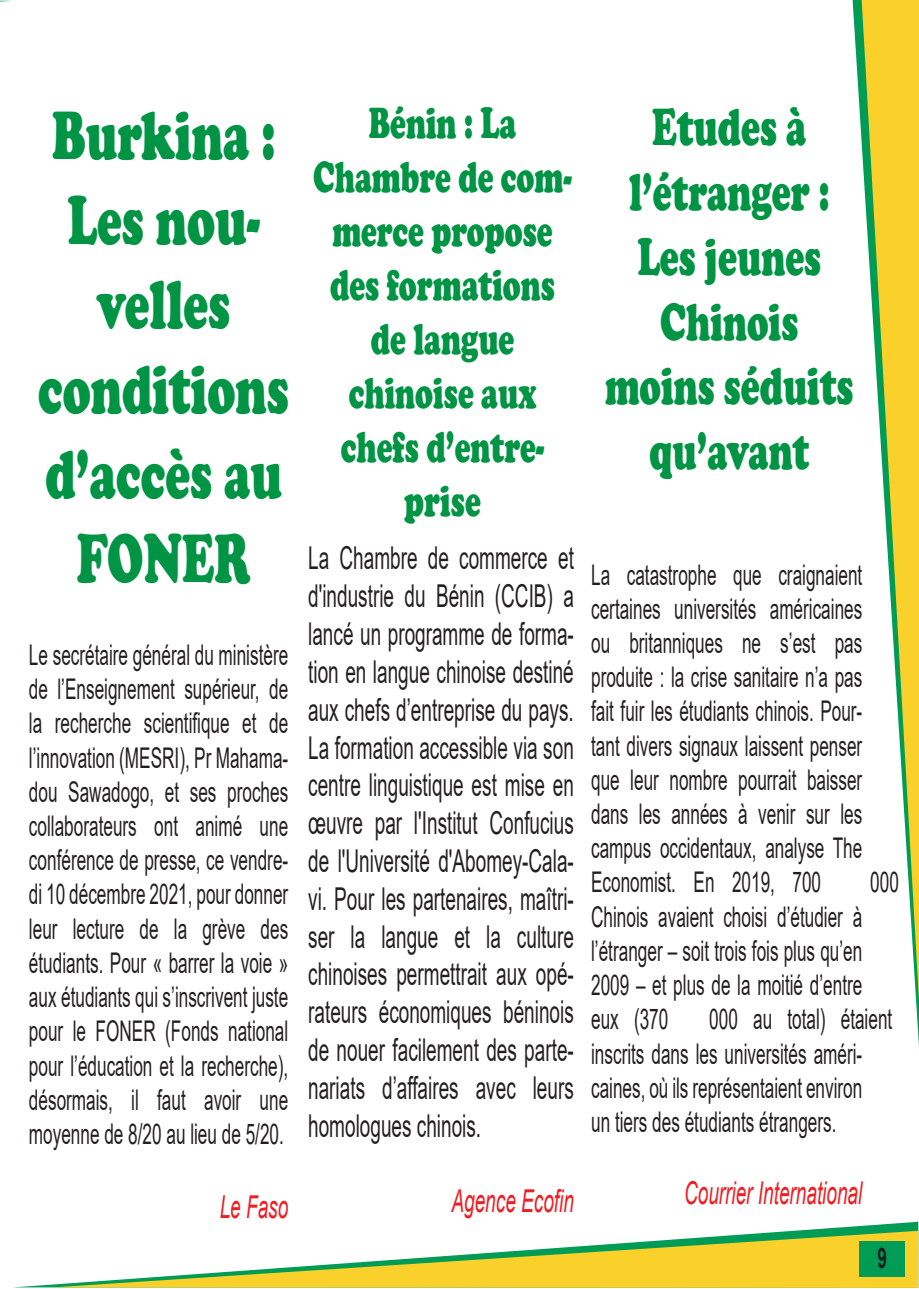
<style>
.page{position:relative;width:919px;height:1289px;background:#fff}
.page>*{position:absolute;margin:0;border:0;box-sizing:border-box;transform-origin:0 0}
.t1{font:900 70.5px/84.6px "Cooper";color:#009444;text-align:center;scale:.66 1}
.t2{font:900 54px/64.8px "Cooper";color:#009444;text-align:center;scale:.66 1}
.t3{font:900 45px/54px "Cooper";color:#009444;text-align:center;scale:.66 1}
.t4{font:31.5px/37.8px "Arial";color:#231f20;text-align:justify;scale:.6 1}
.t5{font:italic 31.5px "Arial";color:#ed1f24;scale:.6 1}
.t6{font:28.5px/34.2px "Arial";color:#231f20;text-align:justify;scale:.6 1}
.t7{font:700 28.5px "Arial";color:#231f20;scale:.6 1}
</style>
<div class="page">
<svg style="left:19px;top:1221px;width:899px;height:66px"></svg>
<svg style="left:53px;top:1230px;width:865px;height:57px"></svg>
<svg style="left:852px;top:0;width:66px;height:1030px"></svg>
<svg style="left:861px;top:0;width:57px;height:1000px"></svg>
<div style="left:859px;top:1240px;width:45px;height:36px;background:#009b55"></div>
<h1 class="t1" style="left:38px;top:93px;width:381px">Burkina :<br>Les nou&shy;velles conditions d’accès au<br>FONER</h1>
<p class="t6" style="left:29px;top:637px;width:433px">Le secrétaire général du ministère de l’Enseignement supérieur, de la recherche scientifique et de l’innovation (MESRI), Pr Mahama&shy;dou Sawadogo, et ses proches collaborateurs ont animé une conférence de presse, ce vendre&shy;di 10 décembre 2021, pour donner leur lecture de la grève des étudiants. Pour « barrer la voie » aux étudiants qui s’inscrivent juste pour le FONER (Fonds national pour l’éducation et la recherche), désormais, il faut avoir une moyenne de 8/20 au lieu de 5/20.</p>
<p class="t5" style="left:220px;top:1186px;width:116px">Le Faso</p>
<h3 class="t3" style="left:313px;top:96px;width:393px">Bénin : La<br>Chambre de com&shy;merce propose des formations de langue chinoise aux chefs d’entre&shy;prise</h3>
<p class="t4" style="left:308px;top:539px;width:444px">La Chambre de commerce et d'industrie du Bénin (CCIB) a lancé un programme de forma&shy;tion en langue chinoise destiné aux chefs d’entreprise du pays.<br>La formation accessible via son centre linguistique est mise en œuvre par l'Institut Confucius de l'Université d'Abomey-Cala&shy;vi. Pour les partenaires, maîtri&shy;ser la langue et la culture chinoises permettrait aux opé&shy;rateurs économiques béninois de nouer facilement des parte&shy;nariats d’affaires avec leurs homologues chinois.</p>
<p class="t5" style="left:451px;top:1180px;width:205px">Agence Ecofin</p>
<h2 class="t2" style="left:605px;top:95px;width:378px">Etudes à l’étranger :<br>Les jeunes<br>Chinois moins séduits qu’avant</h2>
<p class="t6" style="left:591px;top:557px;width:453px">La catastrophe que craignaient certaines universités américaines ou britanniques ne s’est pas produite : la crise sanitaire n’a pas fait fuir les étudiants chinois. Pour&shy;tant divers signaux laissent penser que leur nombre pourrait baisser dans les années à venir sur les campus occidentaux, analyse The Economist. En 2019, 700</p>
<p class="t6" style="left:870px;top:865px;width:49px">000</p>
<p class="t6" style="left:591px;top:899px;width:453px">Chinois avaient choisi d’étudier à l’étranger – soit trois fois plus qu’en 2009 – et plus de la moitié d’entre eux (370</p>
<p class="t6" style="left:591px;top:1002px;width:503px;text-align:left;text-indent:118px">000 au total) étaient inscrits dans les universités améri&shy;caines, où ils représentaient environ<br>un tiers des étudiants étrangers.</p>
<p class="t5" style="left:684px;top:1172px;width:298px">Courrier International</p>
<p class="t7" style="left:877px;top:1237px;width:17px">9</p>
</div>
